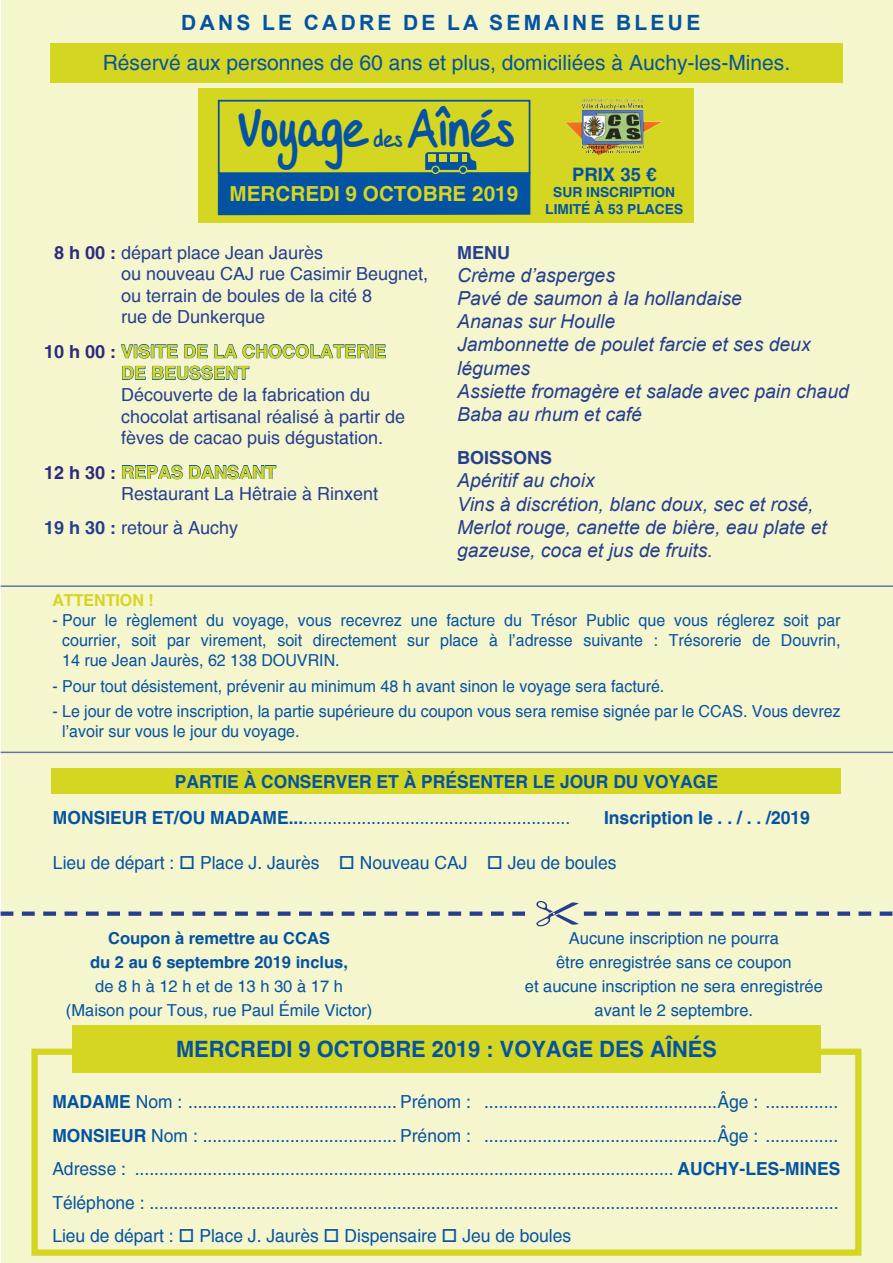
<style>
.page{position:relative;width:893px;height:1263px;background:#fff}
.page>*{position:absolute;margin:0;border:0;box-sizing:border-box;transform-origin:0 0}
.t1{font:44.1px "DJB Almost Perfect";color:#0453a2}
.t2{font:43.35px "DJB Almost Perfect";color:#0453a2}
.t3{font:700 22.5px "Helvetica";color:#0453a2}
.t4{font:21px "Helvetica";color:#0453a2}
.t5{font:700 21px "Arial";letter-spacing:.155em;color:#0453a2}
.t6{font:700 20.7px "Helvetica";color:#d5d622}
.t7{font:italic 19.35px/23.2px "Arial";color:#253f8e}
.t8{font:18.9px "DJB Almost Perfect";color:#0453a2}
.t9{font:700 18.6px "Helvetica";color:#0453a2}
.t10{font:18px "Helvetica";color:#0453a2}
.t11{font:18px/21.6px "Helvetica";color:#253f8e}
.t12{font:700 18px "Helvetica";color:#0453a2}
.t13{font:700 18px "Helvetica";color:#253f8e}
.t14{font:16.5px/19.8px "Helvetica";color:#0453a2;text-align:center}
.t15{font:700 16.5px "Helvetica";color:#0453a2}
.t16{font:700 16.5px "Helvetica";color:#d5d622}
.t17{font:700 13.8px/16.5px "Helvetica";color:#0453a2;text-align:center}
.s1{font-weight:700;color:#2d2b7c}
.s2{font-weight:700;color:#d5d622}
.s3{font-weight:700}
</style>
<div class="page">
<div style="left:1px;top:0;width:891px;height:1263px;background:#f5f5ce"></div>
<div style="left:31px;top:1048px;width:830px;height:208px;border:6px solid #d5d622"></div>
<div style="left:72px;top:1025px;width:749px;height:47px;background:#d5d622"></div>
<svg style="left:1px;top:911px;width:524px;height:5px"></svg>
<svg style="left:536px;top:901px;width:356px;height:25px"></svg>
<div style="left:50px;top:43px;width:793px;height:39px;background:#d5d622"></div>
<svg style="left:121px;top:344px;width:57px;height:15px"></svg>
<svg style="left:184px;top:344px;width:24px;height:14px"></svg>
<svg style="left:214px;top:344px;width:155px;height:15px"></svg>
<div style="left:370px;top:344px;width:3px;height:14px;border:1px solid #0453a2"></div>
<svg style="left:375px;top:344px;width:11px;height:14px"></svg>
<svg style="left:122px;top:366px;width:24px;height:14px"></svg>
<svg style="left:152px;top:365px;width:98px;height:15px"></svg>
<svg style="left:122px;top:464px;width:61px;height:16px"></svg>
<svg style="left:189px;top:464px;width:88px;height:16px"></svg>
<div style="left:199px;top:88px;width:495px;height:135px;background:#d5d622"></div>
<div style="left:218px;top:100px;width:312px;height:74px;border:2px solid #0453a2"></div>
<svg style="left:218px;top:152px;width:312px;height:63px"></svg>
<img style="left:565px;top:98px;width:98px;height:58px">
<hr style="left:1px;top:585px;width:892px;height:2px;background:#253f8e">
<hr style="left:1px;top:752px;width:892px;height:1px;background:#253f8e">
<div style="left:52px;top:768px;width:789px;height:26px;background:#d5d622"></div>
<p class="t5" style="left:181px;top:8px;width:520px">DANS LE CADRE DE LA SEMAINE BLEUE</p>
<p class="t4" style="left:103px;top:51px;width:689px">Réservé aux personnes de 60 ans et plus, domiciliées à Auchy-les-Mines.</p>
<p class="t1" style="left:408px;top:106px;width:109px">Aînés</p>
<p class="t2" style="left:238px;top:106px;width:130px">Voyage</p>
<p class="t8" style="left:374px;top:129px;width:30px">des</p>
<p class="t6" style="left:229px;top:181px;width:290px">MERCREDI 9 OCTOBRE 2019</p>
<p class="t9" style="left:572px;top:163px;width:86px">PRIX 35 €</p>
<p class="t17" style="left:545px;top:184px;width:140px">SUR INSCRIPTION<br>LIMITÉ À 53 PLACES</p>
<p class="t11" style="left:121px;top:242px;width:309px;text-indent:-67px"><span class="s1">8 h 00 :</span> départ place Jean Jaurès<br>ou nouveau CAJ rue Casimir Beugnet, ou terrain de boules de la cité 8<br>rue de Dunkerque</p>
<p class="t11" style="left:121px;top:341px;width:286px;text-indent:-77px"><span class="s1">10 h 00 :</span> <span class="s2">VISITE DE LA CHOCOLATERIE<br>DE BEUSSENT<br></span>Découverte de la fabrication du chocolat artisanal réalisé à partir de fèves de cacao puis dégustation.</p>
<p class="t11" style="left:121px;top:461px;width:259px;text-indent:-77px"><span class="s1">12 h 30 :</span> <span class="s2">REPAS DANSANT<br></span>Restaurant La Hêtraie à Rinxent</p>
<p class="t11" style="left:44px;top:517px;width:196px"><span class="s3">19 h 30 :</span> retour à Auchy</p>
<p class="t13" style="left:457px;top:241px;width:54px">MENU</p>
<p class="t7" style="left:457px;top:264px;width:355px">Crème d’asperges<br>Pavé de saumon à la hollandaise<br>Ananas sur Houlle<br>Jambonnette de poulet farcie et ses deux légumes</p>
<p class="t7" style="left:457px;top:380px;width:393px">Assiette fromagère et salade avec pain chaud<br>Baba au rhum et café</p>
<p class="t13" style="left:457px;top:447px;width:97px">BOISSONS</p>
<p class="t7" style="left:457px;top:469px;width:139px">Apéritif au choix</p>
<p class="t7" style="left:457px;top:492px;width:371px">Vins à discrétion, blanc doux, sec et rosé,<br>Merlot rouge, canette de bière, eau plate et gazeuse, coca et jus de fruits.</p>
<p class="t16" style="left:52px;top:590px;width:103px">ATTENTION !</p>
<p class="t14" style="left:62px;top:611px;width:780px;text-align:justify;text-indent:-10px">- Pour le règlement du voyage, vous recevrez une facture du Trésor Public que vous réglerez soit par courrier, soit par virement, soit directement sur place à l’adresse suivante : Trésorerie de Douvrin, 14 rue Jean Jaurès, 62 138 DOUVRIN.</p>
<p class="t14" style="left:52px;top:676px;width:614px">- Pour tout désistement, prévenir au minimum 48 h avant sinon le voyage sera facturé.</p>
<p class="t14" style="left:62px;top:702px;width:780px;text-align:left;text-indent:-10px">- Le jour de votre inscription, la partie supérieure du coupon vous sera remise signée par le CCAS. Vous devrez l’avoir sur vous le jour du voyage.</p>
<p class="t12" style="left:175px;top:770px;width:545px">PARTIE À CONSERVER ET À PRÉSENTER LE JOUR DU VOYAGE</p>
<p class="t10" style="left:53px;top:808px;width:519px"><span class="s3">MONSIEUR ET/OU MADAME...</span>.......................................................</p>
<p class="t10" style="left:53px;top:852px;width:565px">Lieu de départ : □ Place J. Jaurès □ Nouveau CAJ □ Jeu de boules</p>
<p class="t12" style="left:604px;top:807px;width:207px">Inscription le . . / . . /2019</p>
<p class="t15" style="left:108px;top:928px;width:223px">Coupon à remettre au CCAS</p>
<p class="t15" style="left:90px;top:952px;width:259px">du 2 au 6 septembre 2019 inclus,</p>
<p class="t14" style="left:95px;top:976px;width:249px">de 8 h à 12 h et de 13 h 30 à 17 h</p>
<p class="t14" style="left:66px;top:1000px;width:308px">(Maison pour Tous, rue Paul Émile Victor)</p>
<p class="t14" style="left:569px;top:928px;width:212px">Aucune inscription ne pourra</p>
<p class="t14" style="left:556px;top:952px;width:237px">être enregistrée sans ce coupon</p>
<p class="t14" style="left:525px;top:974px;width:300px;line-height:24px">et aucune inscription ne sera enregistrée avant le 2 septembre.</p>
<p class="t3" style="left:176px;top:1035px;width:542px">MERCREDI 9 OCTOBRE 2019 : VOYAGE DES AÎNÉS</p>
<p class="t10" style="left:52px;top:1091px;width:787px"><span class="s3">MADAME</span> Nom : ........................................... Prénom : ................................................Âge : ...............</p>
<p class="t10" style="left:52px;top:1125px;width:787px"><span class="s3">MONSIEUR</span> Nom : ........................................ Prénom : ................................................Âge : ...............</p>
<p class="t10" style="left:52px;top:1158px;width:790px">Adresse : ............................................................................................................... <span class="s3">AUCHY-LES-MINES</span></p>
<p class="t10" style="left:52px;top:1192px;width:788px">Téléphone : ..............................................................................................................................................</p>
<p class="t10" style="left:52px;top:1225px;width:520px">Lieu de départ : □ Place J. Jaurès □ Dispensaire □ Jeu de boules</p>
</div>
